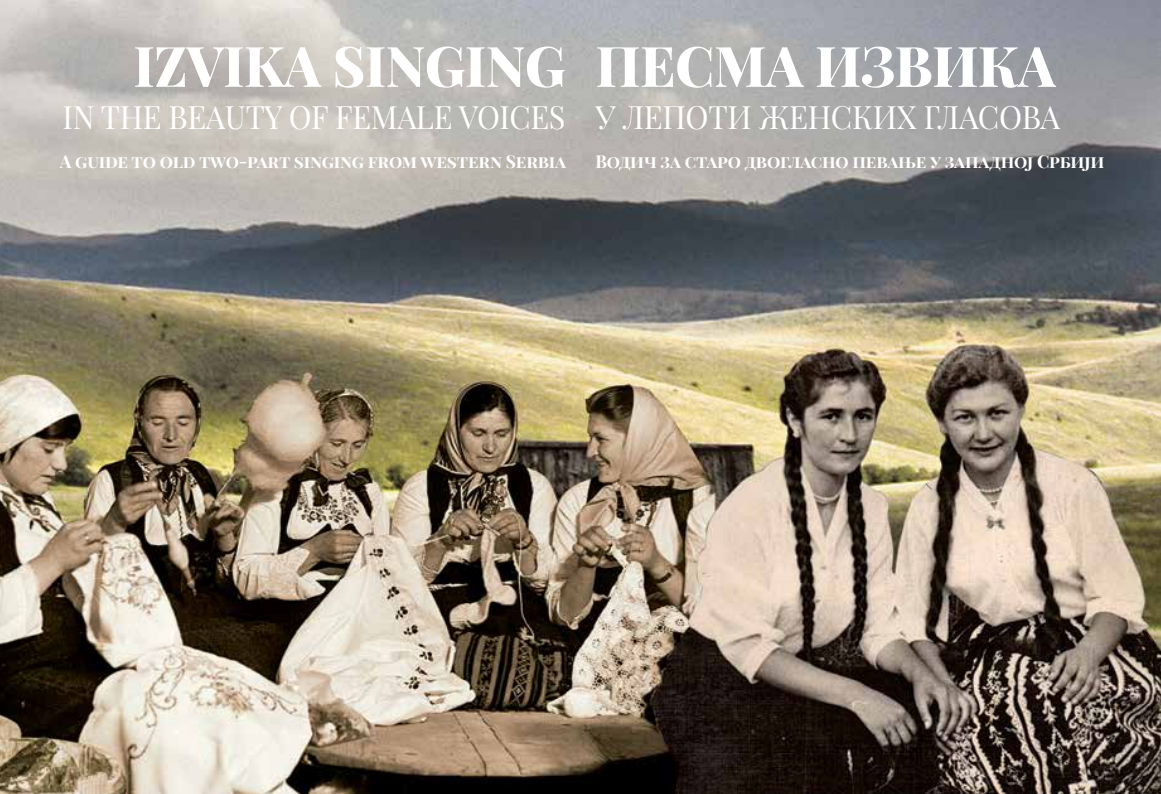
<style>
.page{position:relative;width:1161px;height:794px;background:#fff}
.page>*{position:absolute;margin:0;border:0;box-sizing:border-box;transform-origin:0 0}
.t1{font:800 56px "Playfair Display";letter-spacing:-.01em;color:#fff}
.t2{font:31.5px "Playfair Display";letter-spacing:-.01em;color:#fff}
.t3{font:700 17.5px "Playfair Display";letter-spacing:.14em;color:#fff}
.t4{font:700 17.5px "Playfair Display";letter-spacing:.09em;color:#fff}
</style>
<div class="page">
<img style="left:0;top:0;width:1161px;height:794px">
<h1 class="t1" style="left:133px;top:22px;width:434px">IZVIKA SINGING</h1>
<p class="t2" style="left:63px;top:92px;width:504px">IN THE BEAUTY OF FEMALE VOICES</p>
<p class="t3" style="left:60px;top:147px;width:506px">A guide to old two-part singing from western Serbia</p>
<p class="t4" style="left:595px;top:147px;width:511px">Водич за старо двогласно певање у западној Србији</p>
<h1 class="t1" style="left:595px;top:22px;width:462px">ПЕСМА ИЗВИКА</h1>
<p class="t2" style="left:595px;top:92px;width:466px">У ЛЕПОТИ ЖЕНСКИХ ГЛАСОВА</p>
</div>
